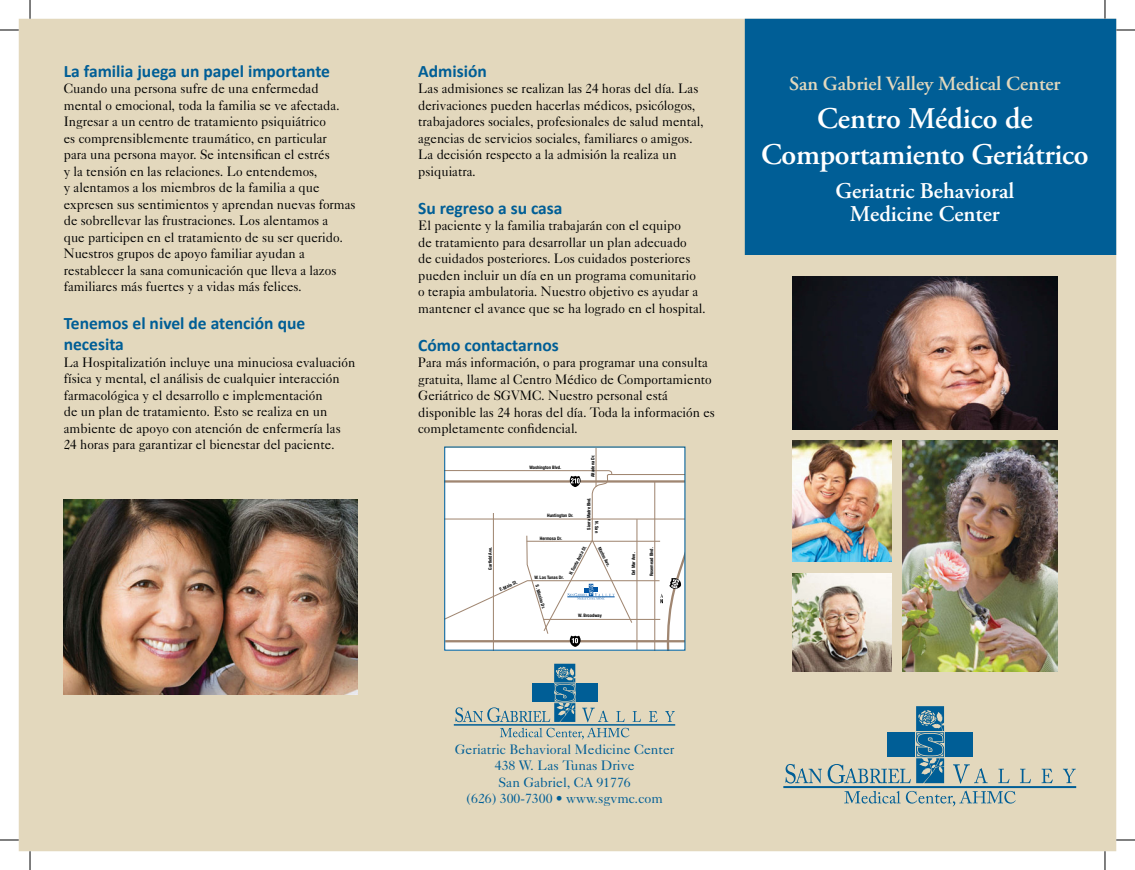
<style>
.page{position:relative;width:1135px;height:870px;background:#fff}
.page>*{position:absolute;margin:0;border:0;box-sizing:border-box;transform-origin:0 0}
.t1{font:600 30px/36px "Adobe Garamond Pro";letter-spacing:-.01em;color:#fff;text-align:center}
.t2{font:600 22.5px/22.5px "Adobe Garamond Pro";color:#fff;text-align:center}
.t3{font:600 20px "Adobe Garamond Pro";color:#e3d8bd}
.t4{font:700 17.5px/21px "Calibri";color:#005e96}
.t5{font:13.75px/16.5px "Caslon Five Forty";color:#000;scale:.95 1}
.t6{font:13.75px/16.5px "Caslon Five Forty";color:#005e96;text-align:center}
.t7{font:700 condensed 4.62px "Helvetica Neue";color:#000}
.t8{font:700 condensed 4.62px "Helvetica Neue";letter-spacing:-.02em;color:#000}
</style>
<div class="page">
<div style="left:19px;top:19px;width:1097px;height:832px;background:#e3d8bd"></div>
<div style="left:744px;top:19px;width:372px;height:236px;background:#005e96"></div>
<hr style="left:783px;top:786px;width:293px;height:2px;background:#005e96">
<svg style="left:844px;top:791px;width:171px;height:15px;background:#b7c0b5"></svg>
<svg style="left:785px;top:764px;width:36px;height:20px"></svg>
<svg style="left:827px;top:764px;width:83px;height:20px;background:#afbcb4"></svg>
<svg style="left:953px;top:764px;width:34px;height:20px"></svg>
<svg style="left:998px;top:769px;width:11px;height:14px"></svg>
<svg style="left:1019px;top:769px;width:11px;height:14px"></svg>
<svg style="left:1041px;top:769px;width:11px;height:14px"></svg>
<svg style="left:1062px;top:769px;width:13px;height:14px"></svg>
<div style="left:945px;top:732px;width:28px;height:25px;background:#005e96"></div>
<div style="left:887px;top:732px;width:28px;height:25px;background:#005e96"></div>
<svg style="left:916px;top:706px;width:28px;height:77px;background:#3b7da0"></svg>
<div style="left:444px;top:448px;width:241px;height:202px;background:#fff"></div>
<hr style="left:595px;top:448px;width:1px;height:39px;background:#a08671">
<svg style="left:446px;top:469px;width:237px;height:180px"></svg>
<hr style="left:636px;top:519px;width:1px;height:131px;background:#a08671">
<hr style="left:454px;top:724px;width:221px;height:2px;background:#005e96">
<svg style="left:500px;top:728px;width:129px;height:11px"></svg>
<svg style="left:582px;top:708px;width:26px;height:14px"></svg>
<svg style="left:616px;top:711px;width:8px;height:11px"></svg>
<svg style="left:632px;top:711px;width:9px;height:11px"></svg>
<svg style="left:649px;top:711px;width:8px;height:11px"></svg>
<svg style="left:665px;top:711px;width:9px;height:11px"></svg>
<div style="left:576px;top:683px;width:21px;height:19px;background:#005e96"></div>
<svg style="left:455px;top:664px;width:120px;height:58px;background:#adbbb3"></svg>
<img style="left:792px;top:276px;width:265px;height:153px">
<img style="left:792px;top:441px;width:99px;height:121px">
<img style="left:902px;top:441px;width:155px;height:230px">
<img style="left:792px;top:573px;width:99px;height:98px">
<img style="left:64px;top:499px;width:293px;height:196px">
<svg style="left:0;top:29px;width:19px;height:2px"></svg>
<svg style="left:1116px;top:29px;width:18px;height:2px"></svg>
<svg style="left:0;top:839px;width:19px;height:2px"></svg>
<svg style="left:1116px;top:839px;width:18px;height:2px"></svg>
<svg style="left:29px;top:0;width:2px;height:19px"></svg>
<svg style="left:29px;top:851px;width:2px;height:19px"></svg>
<svg style="left:1104px;top:0;width:1px;height:19px"></svg>
<svg style="left:1104px;top:851px;width:1px;height:19px"></svg>
<p class="t4" style="left:64px;top:60px;width:268px">La familia juega un papel importante</p>
<p class="t5" style="left:64px;top:80px;width:309px">Cuando una persona sufre de una enfermedad mental o emocional, toda la familia se ve afectada.<br>Ingresar a un centro de tratamiento psiquiátrico<br>es comprensiblemente traumático, en particular<br>para una persona mayor. Se intensifican el estrés<br>y la tensión en las relaciones. Lo entendemos,<br>y alentamos a los miembros de la familia a que expresen sus sentimientos y aprendan nuevas formas de sobrellevar las frustraciones. Los alentamos a<br>que participen en el tratamiento de su ser querido.<br>Nuestros grupos de apoyo familiar ayudan a restablecer la sana comunicación que lleva a lazos familiares más fuertes y a vidas más felices.</p>
<p class="t4" style="left:64px;top:312px;width:243px">Tenemos el nivel de atención que necesita</p>
<p class="t5" style="left:64px;top:354px;width:308px">La Hospitalizatión incluye una minuciosa evaluación física y mental, el análisis de cualquier interacción farmacológica y el desarrollo e implementación<br>de un plan de tratamiento. Esto se realiza en un ambiente de apoyo con atención de enfermería las 24 horas para garantizar el bienestar del paciente.</p>
<p class="t4" style="left:418px;top:60px;width:70px">Admisión</p>
<p class="t5" style="left:418px;top:80px;width:302px">Las admisiones se realizan las 24 horas del día. Las derivaciones pueden hacerlas médicos, psicólogos, trabajadores sociales, profesionales de salud mental, agencias de servicios sociales, familiares o amigos.<br>La decisión respecto a la admisión la realiza un psiquiatra.</p>
<p class="t4" style="left:418px;top:197px;width:146px">Su regreso a su casa</p>
<p class="t5" style="left:418px;top:217px;width:304px">El paciente y la familia trabajarán con el equipo<br>de tratamiento para desarrollar un plan adecuado<br>de cuidados posteriores. Los cuidados posteriores pueden incluir un día en un programa comunitario o terapia ambulatoria. Nuestro objetivo es ayudar a mantener el avance que se ha logrado en el hospital.</p>
<p class="t4" style="left:418px;top:333px;width:142px">Cómo contactarnos</p>
<p class="t5" style="left:418px;top:354px;width:314px">Para más información, o para programar una consulta gratuita, llame al Centro Médico de Comportamiento Geriátrico de SGVMC. Nuestro personal está disponible las 24 horas del día. Toda la información es completamente confidencial.</p>
<p class="t7" style="left:529px;top:464px;width:33px">Washington Blvd.</p>
<p class="t7" style="left:547px;top:513px;width:28px">Huntington Dr.</p>
<p class="t7" style="left:540px;top:535px;width:24px">Hermosa Dr.</p>
<p class="t7" style="left:590px;top:477px;width:24px;rotate:-90deg">Altadena Dr.</p>
<p class="t8" style="left:586px;top:530px;width:34px;rotate:-90deg">Sierra Madre Blvd.</p>
<p class="t7" style="left:599px;top:521px;width:13px;rotate:90deg">N. San</p>
<p class="t7" style="left:487px;top:570px;width:25px;rotate:-90deg">Garfield Ave.</p>
<p class="t7" style="left:568px;top:573px;width:33px;rotate:-62deg">N. Santa Anita St.</p>
<p class="t7" style="left:534px;top:575px;width:31px">W. Las Tunas Dr.</p>
<p class="t7" style="left:498px;top:587px;width:21px;rotate:-25deg">E. Main St.</p>
<p class="t7" style="left:539px;top:584px;width:26px;rotate:74deg">S. Mission Dr.</p>
<p class="t7" style="left:601px;top:546px;width:23px;rotate:63deg">Marino Ave.</p>
<p class="t7" style="left:578px;top:613px;width:25px">W. Broadway</p>
<p class="t7" style="left:630px;top:575px;width:24px;rotate:-90deg">Del Mar Ave.</p>
<p class="t7" style="left:648px;top:576px;width:31px;rotate:-90deg">Rosemead Blvd.</p>
<h3 class="t3" style="left:789px;top:72px;width:273px">San Gabriel Valley Medical Center</h3>
<h1 class="t1" style="left:761px;top:101px;width:329px">Centro Médico de<br>Comportamiento Geriátrico</h1>
<h2 class="t2" style="left:835px;top:180px;width:180px">Geriatric Behavioral<br>Medicine Center</h2>
<p class="t6" style="left:455px;top:741px;width:221px">Geriatric Behavioral Medicine Center<br>438 W. Las Tunas Drive<br>San Gabriel, CA 91776<br>(626) 300-7300 • www.sgvmc.com</p>
</div>
